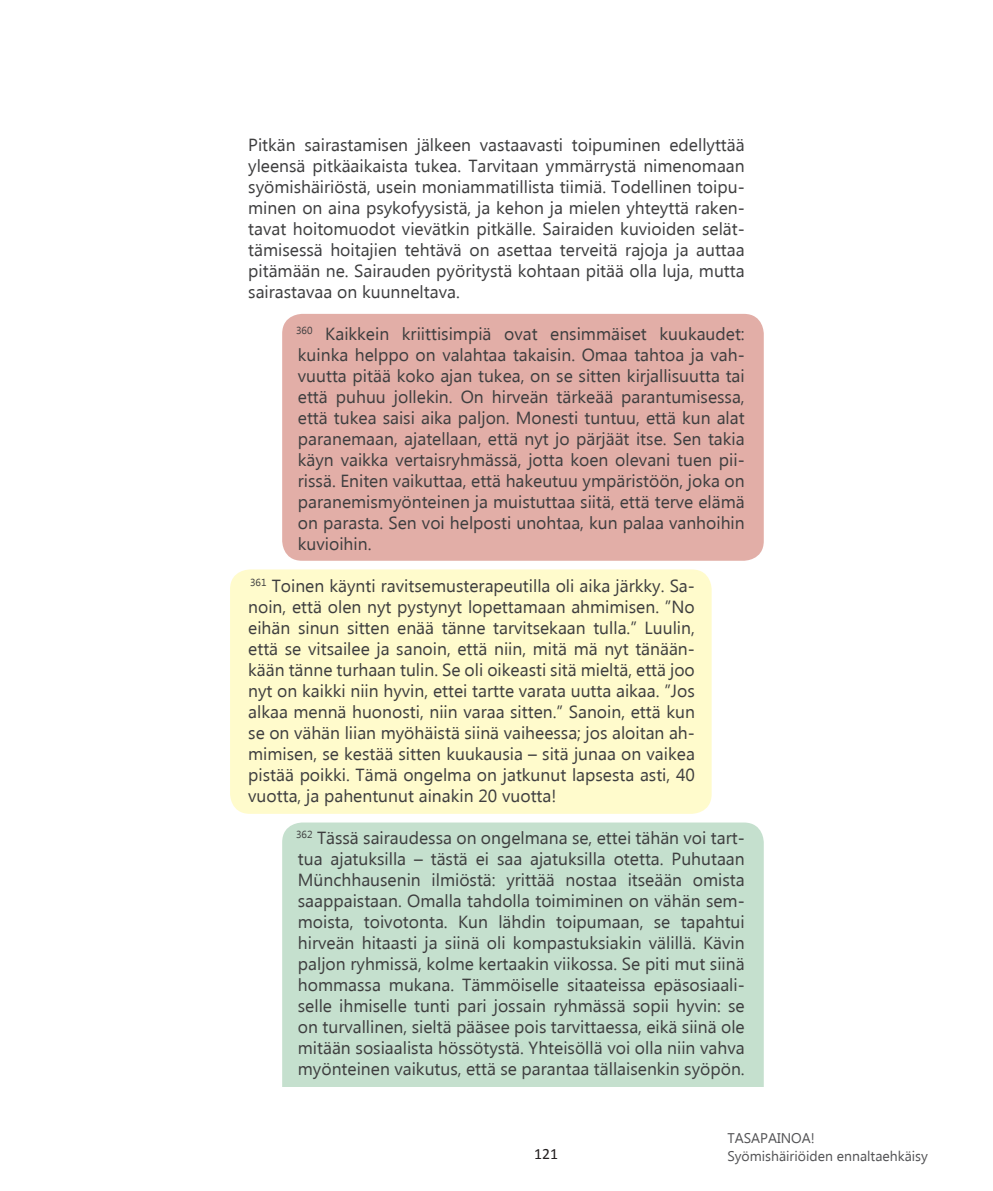
<style>
.page{position:relative;width:993px;height:1191px;background:#fff}
.page>*{position:absolute;margin:0;border:0;box-sizing:border-box;transform-origin:0 0}
.sisennysleipis{font:17.5px/21px "Myanmar Text";color:#3e3e3f;text-align:justify}
.sisennysleipis_VASEM{font:17.5px/21px "Myanmar Text";color:#3e3e3f;text-align:justify}
.leipis{font:17.5px/21px "Myanmar Text";color:#3e3e3f;text-align:justify}
.t1{font:15.75px "Calibri";color:#231f20}
.t2{font:14px/17.5px "Myanmar Text";color:#535355}
</style>
<div class="page">
<div style="left:282px;top:822px;width:481px;height:289px;background:#c5e0ce;border-radius:20px"></div>
<div style="left:230px;top:569px;width:481px;height:245px;background:#fffbcc;border-radius:20px"></div>
<div style="left:282px;top:314px;width:481px;height:247px;background:#e2aea7;border-radius:20px"></div>
<div style="left:241px;top:1087px;width:562px;height:27px;background:#fff"></div>
<p class="leipis" style="left:248px;top:134px;width:498px">Pitkän sairastamisen jälkeen vastaavasti toipuminen edellyttää yleensä pitkäaikaista tukea. Tarvitaan ymmärrystä nimenomaan syömishäiriöstä, usein moniammatillista tiimiä. Todellinen toipu&shy;minen on aina psykofyysistä, ja kehon ja mielen yhteyttä raken&shy;tavat hoitomuodot vievätkin pitkälle. Sairaiden kuvioiden selät&shy;tämisessä hoitajien tehtävä on asettaa terveitä rajoja ja auttaa pitämään ne. Sairauden pyöritystä kohtaan pitää olla luja, mutta sairastavaa on kuunneltava.</p>
<p class="sisennysleipis" style="left:296px;top:323px;width:450px"><sup>360</sup> Kaikkein kriittisimpiä ovat ensimmäiset kuukaudet: kuinka helppo on valahtaa takaisin. Omaa tahtoa ja vah&shy;vuutta pitää koko ajan tukea, on se sitten kirjallisuutta tai että puhuu jollekin. On hirveän tärkeää parantumisessa, että tukea saisi aika paljon. Monesti tuntuu, että kun alat paranemaan, ajatellaan, että nyt jo pärjäät itse. Sen takia käyn vaikka vertaisryhmässä, jotta koen olevani tuen pii&shy;rissä. Eniten vaikuttaa, että hakeutuu ympäristöön, joka on paranemismyönteinen ja muistuttaa siitä, että terve elämä on parasta. Sen voi helposti unohtaa, kun palaa vanhoihin kuvioihin.</p>
<p class="sisennysleipis_VASEM" style="left:248px;top:575px;width:448px"><sup>361</sup> Toinen käynti ravitsemusterapeutilla oli aika järkky. Sa&shy;noin, että olen nyt pystynyt lopettamaan ahmimisen. ”No eihän sinun sitten enää tänne tarvitsekaan tulla.” Luulin, että se vitsailee ja sanoin, että niin, mitä mä nyt tänään&shy;kään tänne turhaan tulin. Se oli oikeasti sitä mieltä, että joo nyt on kaikki niin hyvin, ettei tartte varata uutta aikaa. ”Jos alkaa mennä huonosti, niin varaa sitten.” Sanoin, että kun se on vähän liian myöhäistä siinä vaiheessa; jos aloitan ah&shy;mimisen, se kestää sitten kuukausia – sitä junaa on vaikea pistää poikki. Tämä ongelma on jatkunut lapsesta asti, 40 vuotta, ja pahentunut ainakin 20 vuotta!</p>
<p class="sisennysleipis" style="left:296px;top:827px;width:450px"><sup>362</sup> Tässä sairaudessa on ongelmana se, ettei tähän voi tart&shy;tua ajatuksilla – tästä ei saa ajatuksilla otetta. Puhutaan Münchhausenin ilmiöstä: yrittää nostaa itseään omista saappaistaan. Omalla tahdolla toimiminen on vähän sem&shy;moista, toivotonta. Kun lähdin toipumaan, se tapahtui hirveän hitaasti ja siinä oli kompastuksiakin välillä. Kävin paljon ryhmissä, kolme kertaakin viikossa. Se piti mut siinä hommassa mukana. Tämmöiselle sitaateissa epäsosiaali&shy;selle ihmiselle tunti pari jossain ryhmässä sopii hyvin: se on turvallinen, sieltä pääsee pois tarvittaessa, eikä siinä ole mitään sosiaalista hössötystä. Yhteisöllä voi olla niin vahva myönteinen vaikutus, että se parantaa tällaisenkin syöpön.</p>
<p class="t1" style="left:534px;top:1144px;width:25px">121</p>
<p class="t2" style="left:727px;top:1129px;width:202px">TASAPAINOA!<br>Syömishäiriöiden ennaltaehkäisy</p>
</div>
